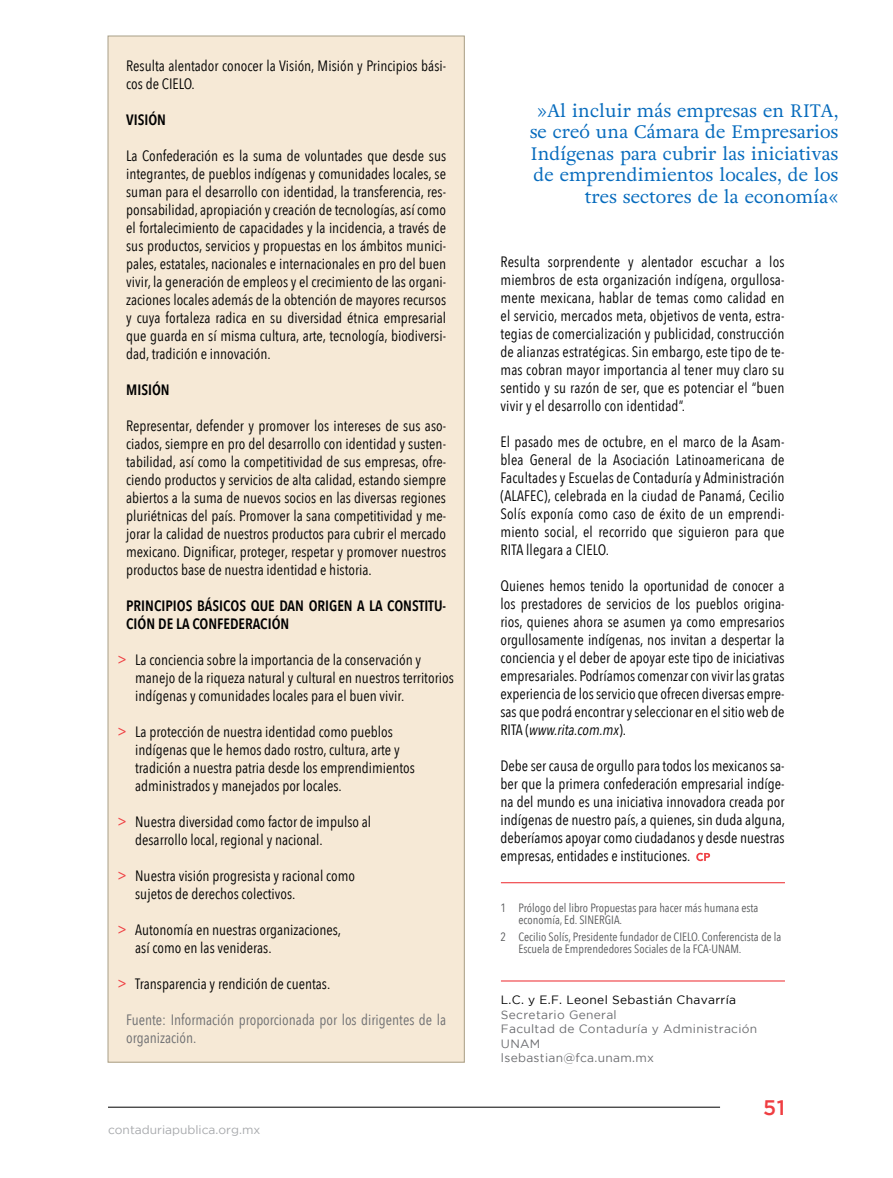
<style>
.page{position:relative;width:893px;height:1178px;background:#fff}
.page>*{position:absolute;margin:0;border:0;box-sizing:border-box;transform-origin:0 0}
.t1{font:500 21px "Gotham";color:#ef3e42}
.t2{font:18px/21.6px "Adriane Text";color:#066bbd;text-align:right}
.t3{font:15px/18px "Avenir Next Condensed";color:#000}
.t4{font:600 15px/18px "Avenir Next Condensed";color:#000}
.t5{font:15px/18px "Avenir Next Condensed";color:#6d6e71}
.t6{font:12px/12px "Avenir Next Condensed";color:#58595b}
.t7{font:12px/14.4px "Gotham";letter-spacing:.025em;color:#6d6e71}
.t8{font:12px "Gotham";letter-spacing:.025em;color:#000}
.t9{font:12px "Gotham";color:#a7a9ac}
.s1{font-family:"Gotham";color:#ef3e42}
.s2{font-style:italic}
</style>
<div class="page">
<hr style="left:108px;top:1107px;width:612px;height:1px;background:#000">
<hr style="left:501px;top:980px;width:284px;height:1px;background:#ef3e42">
<hr style="left:501px;top:882px;width:284px;height:1px;background:#ef3e42">
<svg style="left:696px;top:853px;width:14px;height:8px"></svg>
<div style="left:108px;top:36px;width:356px;height:1026px;background:#f6e9d6"></div>
<p class="t3" style="left:126px;top:56px;width:321px">Resulta alentador conocer la Visión, Misión y Principios bási&shy;cos de CIELO.</p>
<p class="t4" style="left:126px;top:110px;width:41px">VISIÓN</p>
<p class="t3" style="left:126px;top:146px;width:321px;text-align:justify">La Confederación es la suma de voluntades que desde sus integrantes, de pueblos indígenas y comunidades locales, se suman para el desarrollo con identidad, la transferencia, res&shy;ponsabilidad, apropiación y creación de tecnologías, así como el fortalecimiento de capacidades y la incidencia, a través de sus productos, servicios y propuestas en los ámbitos munici&shy;pales, estatales, nacionales e internacionales en pro del buen vivir, la generación de empleos y el crecimiento de las organi&shy;zaciones locales además de la obtención de mayores recursos y cuya fortaleza radica en su diversidad étnica empresarial que guarda en sí misma cultura, arte, tecnología, biodiversi&shy;dad, tradición e innovación.</p>
<p class="t4" style="left:126px;top:380px;width:45px">MISIÓN</p>
<p class="t3" style="left:126px;top:416px;width:321px;text-align:justify">Representar, defender y promover los intereses de sus aso&shy;ciados, siempre en pro del desarrollo con identidad y susten&shy;tabilidad, así como la competitividad de sus empresas, ofre&shy;ciendo productos y servicios de alta calidad, estando siempre abiertos a la suma de nuevos socios en las diversas regiones pluriétnicas del país. Promover la sana competitividad y me&shy;jorar la calidad de nuestros productos para cubrir el mercado mexicano. Dignificar, proteger, respetar y promover nuestros productos base de nuestra identidad e historia.</p>
<p class="t4" style="left:126px;top:596px;width:321px">PRINCIPIOS BÁSICOS QUE DAN ORIGEN A LA CONSTITU-<br>CIÓN DE LA CONFEDERACIÓN</p>
<p class="t3" style="left:135px;top:650px;width:320px;text-indent:-18px"><span class="s1">&gt;</span> La conciencia sobre la importancia de la conservación y manejo de la riqueza natural y cultural en nuestros territorios indígenas y comunidades locales para el buen vivir.</p>
<p class="t3" style="left:135px;top:722px;width:281px;text-indent:-18px"><span class="s1">&gt;</span> La protección de nuestra identidad como pueblos indígenas que le hemos dado rostro, cultura, arte y tradición a nuestra patria desde los emprendimientos administrados y manejados por locales.</p>
<p class="t3" style="left:135px;top:812px;width:237px;text-indent:-18px"><span class="s1">&gt;</span> Nuestra diversidad como factor de impulso al desarrollo local, regional y nacional.</p>
<p class="t3" style="left:135px;top:866px;width:221px;text-indent:-18px"><span class="s1">&gt;</span> Nuestra visión progresista y racional como sujetos de derechos colectivos.</p>
<p class="t3" style="left:135px;top:920px;width:208px;text-indent:-18px"><span class="s1">&gt;</span> Autonomía en nuestras organizaciones, así como en las venideras.</p>
<p class="t3" style="left:117px;top:974px;width:215px"><span class="s1">&gt;</span> Transparencia y rendición de cuentas.</p>
<p class="t5" style="left:126px;top:1010px;width:321px">Fuente: Información proporcionada por los dirigentes de la organización.</p>
<p class="t9" style="left:108px;top:1123px;width:154px">contaduriapublica.org.mx</p>
<p class="t2" style="left:530px;top:99px;width:310px">»Al incluir más empresas en RITA, se creó una Cámara de Empresarios Indígenas para cubrir las iniciativas de emprendimientos locales, de los tres sectores de la economía«</p>
<p class="t3" style="left:500px;top:252px;width:286px;text-align:justify">Resulta sorprendente y alentador escuchar a los miembros de esta organización indígena, orgullosa&shy;mente mexicana, hablar de temas como calidad en el servicio, mercados meta, objetivos de venta, estra&shy;tegias de comercialización y publicidad, construcción de alianzas estratégicas. Sin embargo, este tipo de te&shy;mas cobran mayor importancia al tener muy claro su sentido y su razón de ser, que es potenciar el “buen vivir y el desarrollo con identidad”.</p>
<p class="t3" style="left:500px;top:432px;width:286px;text-align:justify">El pasado mes de octubre, en el marco de la Asam&shy;blea General de la Asociación Latinoamericana de Facultades y Escuelas de Contaduría y Administración (ALAFEC), celebrada en la ciudad de Panamá, Cecilio Solís exponía como caso de éxito de un emprendi&shy;miento social, el recorrido que siguieron para que RITA llegara a CIELO.</p>
<p class="t3" style="left:500px;top:576px;width:286px;text-align:justify">Quienes hemos tenido la oportunidad de conocer a los prestadores de servicios de los pueblos origina&shy;rios, quienes ahora se asumen ya como empresarios orgullosamente indígenas, nos invitan a despertar la conciencia y el deber de apoyar este tipo de iniciativas empresariales. Podríamos comenzar con vivir las gratas experiencia de los servicio que ofrecen diversas empre&shy;sas que podrá encontrar y seleccionar en el sitio web de RITA (<span class="s2">www.rita.com.mx</span>).</p>
<p class="t3" style="left:500px;top:756px;width:286px;text-align:justify">Debe ser causa de orgullo para todos los mexicanos sa&shy;ber que la primera confederación empresarial indíge&shy;na del mundo es una iniciativa innovadora creada por indígenas de nuestro país, a quienes, sin duda alguna, deberíamos apoyar como ciudadanos y desde nuestras empresas, entidades e instituciones.</p>
<p class="t6" style="left:518px;top:901px;width:241px;text-indent:-18px">1 Prólogo del libro Propuestas para hacer más humana esta economía, Ed. SINERGIA.</p>
<p class="t6" style="left:518px;top:930px;width:264px;text-indent:-18px">2 Cecilio Solís, Presidente fundador de CIELO. Conferencista de la<br>Escuela de Emprendedores Sociales de la FCA-UNAM.</p>
<p class="t8" style="left:501px;top:993px;width:237px">L.C. y E.F. Leonel Sebastián Chavarría</p>
<p class="t7" style="left:501px;top:1007px;width:258px">Secretario General<br>Facultad de Contaduría y Administración<br>UNAM<br>lsebastian@fca.unam.mx</p>
<h1 class="t1" style="left:763px;top:1095px;width:23px">51</h1>
</div>
